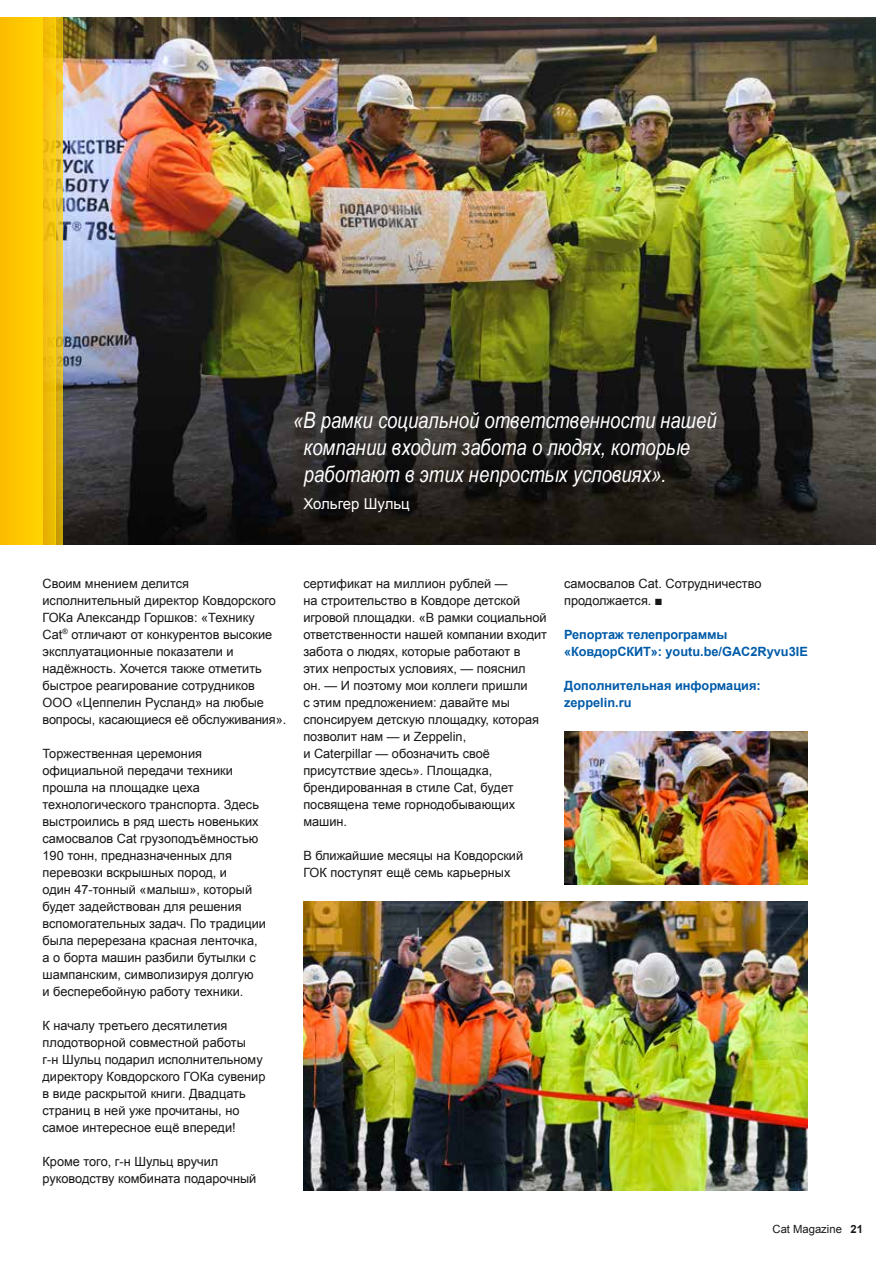
<style>
.page{position:relative;width:893px;height:1263px;background:#fff}
.page>*{position:absolute;margin:0;border:0;box-sizing:border-box;transform-origin:0 0}
.t1{font:italic 22.5px/27px "Arial Narrow";color:#fff}
.t2{font:15px "Arial";color:#fff}
.t3{font:12.75px/17px "Arial";color:#181716}
.t4{font:700 12.75px/17px "Arial";color:#005ba9}
.t5{font:11.25px "Arial";color:#181716}
.s1{font-weight:700}
</style>
<div class="page">
<img style="left:62px;top:17px;width:814px;height:527px">
<img style="left:303px;top:901px;width:505px;height:290px">
<img style="left:564px;top:731px;width:244px;height:153px">
<svg style="left:55px;top:17px;width:7px;height:527px;background:#e3bb1f"></svg>
<svg style="left:43px;top:17px;width:12px;height:527px;background:#f1c00e"></svg>
<div style="left:0;top:17px;width:43px;height:527px;background:#fec800"></div>
<h1 class="t1" style="left:304px;top:406px;width:414px;text-indent:-11px">«В рамки социальной ответственности нашей компании входит забота о людях, которые работают в этих непростых условиях».</h1>
<p class="t2" style="left:303px;top:494px;width:108px">Хольгер Шульц</p>
<p class="t3" style="left:43px;top:575px;width:245px">Своим мнением делится исполнительный директор Ковдорского ГОКа Александр Горшков: «Технику<br>Cat<sup>®</sup> отличают от конкурентов высокие эксплуатационные показатели и надёжность. Хочется также отметить быстрое реагирование сотрудников ООО «Цеппелин Русланд» на любые вопросы, касающиеся её обслуживания».</p>
<p class="t3" style="left:43px;top:745px;width:225px">Торжественная церемония официальной передачи техники прошла на площадке цеха технологического транспорта. Здесь выстроились в ряд шесть новеньких самосвалов Cat грузоподъёмностью<br>190 тонн, предназначенных для перевозки вскрышных пород, и<br>один 47-тонный «малыш», который будет задействован для решения вспомогательных задач. По традиции была перерезана красная ленточка, а о борта машин разбили бутылки с шампанским, символизируя долгую<br>и бесперебойную работу техники.</p>
<p class="t3" style="left:43px;top:1017px;width:224px">К началу третьего десятилетия плодотворной совместной работы<br>г-н Шульц подарил исполнительному директору Ковдорского ГОКа сувенир в виде раскрытой книги. Двадцать страниц в ней уже прочитаны, но самое интересное ещё впереди!</p>
<p class="t3" style="left:43px;top:1153px;width:215px">Кроме того, г-н Шульц вручил руководству комбината подарочный</p>
<p class="t3" style="left:303px;top:575px;width:245px">сертификат на миллион рублей —<br>на строительство в Ковдоре детской игровой площадки. «В рамки социальной ответственности нашей компании входит забота о людях, которые работают в этих непростых условиях, — пояснил<br>он. — И поэтому мои коллеги пришли<br>с этим предложением: давайте мы спонсируем детскую площадку, которая позволит нам — и Zeppelin,<br>и Caterpillar — обозначить своё присутствие здесь». Площадка, брендированная в стиле Cat, будет посвящена теме горнодобывающих машин.</p>
<p class="t3" style="left:303px;top:847px;width:221px">В ближайшие месяцы на Ковдорский<br>ГОК поступят ещё семь карьерных</p>
<p class="t3" style="left:564px;top:575px;width:199px">самосвалов Cat. Сотрудничество продолжается. ■</p>
<p class="t4" style="left:564px;top:626px;width:245px">Репортаж телепрограммы «КовдорСКИТ»: youtu.be/GAC2Ryvu3IE</p>
<p class="t4" style="left:564px;top:677px;width:198px">Дополнительная информация: zeppelin.ru</p>
<p class="t5" style="left:772px;top:1222px;width:92px">Cat Magazine <span class="s1">21</span></p>
</div>
